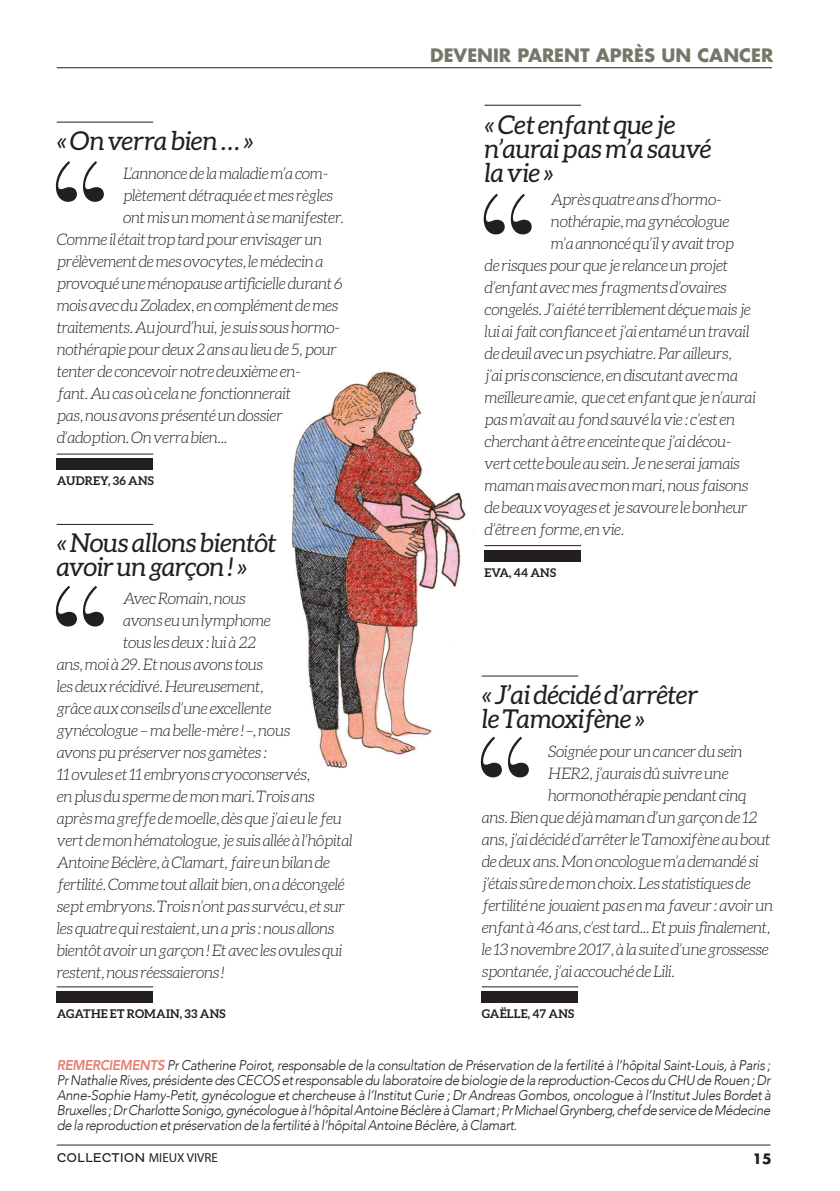
<style>
.page{position:relative;width:840px;height:1191px;background:#fff}
.page>*{position:absolute;margin:0;border:0;box-sizing:border-box;transform-origin:0 0}
.t1{font:144px "Bauer Bodoni BT";color:#231f20}
.t2{font:italic 26px/24px "Aleo";letter-spacing:-.01em;color:#231f20}
.t3{font:700 18px "Futura Std";color:#767669}
.t4{font:italic 300 16px "Aleo";letter-spacing:-.02em;color:#231f20}
.t5{font:italic 300 14px/15px "Avenir";letter-spacing:-.025em;color:#231f20;text-align:justify;scale:.94 1}
.t6{font:700 14px "Futura Std";color:#231f20}
.t7{font:13px "Pluto";color:#231f20}
.t8{font:700 12px "Aleo";letter-spacing:.015em;color:#231f20}
.s1{font-family:"Avenir LT Std";font-weight:800;color:#e77b6b}
.s2{font-family:"Myriad Pro"}
</style>
<div class="page">
<hr style="left:57px;top:67px;width:714px;height:1px;background:#231f20">
<hr style="left:57px;top:1144px;width:713px;height:1px;background:#231f20">
<img style="left:291px;top:371px;width:193px;height:397px">
<div style="left:484px;top:550px;width:96px;height:11px;background:#231f20"></div>
<hr style="left:484px;top:545px;width:96px;height:1px;background:#231f20">
<div style="left:57px;top:459px;width:96px;height:11px;background:#231f20"></div>
<hr style="left:57px;top:454px;width:96px;height:1px;background:#231f20">
<div style="left:57px;top:991px;width:96px;height:12px;background:#231f20"></div>
<hr style="left:57px;top:986px;width:96px;height:1px;background:#231f20">
<hr style="left:484px;top:105px;width:96px;height:1px;background:#231f20">
<hr style="left:57px;top:122px;width:96px;height:1px;background:#231f20">
<div style="left:481px;top:991px;width:97px;height:12px;background:#231f20"></div>
<hr style="left:481px;top:986px;width:97px;height:1px;background:#231f20">
<hr style="left:481px;top:675px;width:97px;height:1px;background:#231f20">
<hr style="left:57px;top:524px;width:96px;height:1px;background:#231f20">
<p class="t2" style="left:57px;top:128px;width:198px">« On verra bien … »</p>
<p class="t1" style="left:48px;top:124px;width:63px">“</p>
<p class="t4" style="left:123px;top:165px;width:207px">L’annonce de la maladie m’a com-</p>
<p class="t4" style="left:123px;top:187px;width:211px">plètement détraquée et mes règles</p>
<p class="t4" style="left:123px;top:209px;width:222px">ont mis un moment à se manifester.</p>
<p class="t4" style="left:57px;top:231px;width:267px">Comme il était trop tard pour envisager un</p>
<p class="t4" style="left:57px;top:253px;width:268px">prélèvement de mes ovocytes, le médecin a</p>
<p class="t4" style="left:57px;top:275px;width:287px">provoqué une ménopause artificielle durant 6</p>
<p class="t4" style="left:57px;top:297px;width:283px">mois avec du Zoladex, en complément de mes</p>
<p class="t4" style="left:57px;top:319px;width:285px">traitements. Aujourd’hui, je suis sous hormo-</p>
<p class="t4" style="left:57px;top:341px;width:281px">nothérapie pour deux 2 ans au lieu de 5, pour</p>
<p class="t4" style="left:57px;top:363px;width:245px">tenter de concevoir notre deuxième en-</p>
<p class="t4" style="left:57px;top:385px;width:236px">fant. Au cas où cela ne fonctionnerait</p>
<p class="t4" style="left:57px;top:407px;width:227px">pas, nous avons présenté un dossier</p>
<p class="t4" style="left:57px;top:429px;width:172px">d’adoption. On verra bien...</p>
<p class="t8" style="left:57px;top:474px;width:98px">AUDREY, 36 ANS</p>
<p class="t2" style="left:57px;top:530px;width:221px">« Nous allons bientôt</p>
<p class="t2" style="left:57px;top:554px;width:192px">avoir un garçon ! »</p>
<p class="t1" style="left:48px;top:548px;width:63px">“</p>
<p class="t4" style="left:123px;top:589px;width:124px">Avec Romain, nous</p>
<p class="t4" style="left:123px;top:611px;width:149px">avons eu un lymphome</p>
<p class="t4" style="left:123px;top:633px;width:134px">tous les deux : lui à 22</p>
<p class="t4" style="left:57px;top:655px;width:208px">ans, moi à 29. Et nous avons tous</p>
<p class="t4" style="left:57px;top:677px;width:208px">les deux récidivé. Heureusement,</p>
<p class="t4" style="left:57px;top:699px;width:216px">grâce aux conseils d’une excellente</p>
<p class="t4" style="left:57px;top:721px;width:235px">gynécologue – ma belle-mère ! –, nous</p>
<p class="t4" style="left:57px;top:743px;width:212px">avons pu préserver nos gamètes :</p>
<p class="t4" style="left:57px;top:765px;width:255px">11 ovules et 11 embryons cryoconservés,</p>
<p class="t4" style="left:57px;top:787px;width:259px">en plus du sperme de mon mari. Trois ans</p>
<p class="t4" style="left:57px;top:809px;width:286px">après ma greffe de moelle, dès que j’ai eu le feu</p>
<p class="t4" style="left:57px;top:831px;width:297px">vert de mon hématologue, je suis allée à l’hôpital</p>
<p class="t4" style="left:57px;top:853px;width:275px">Antoine Béclère, à Clamart, faire un bilan de</p>
<p class="t4" style="left:57px;top:875px;width:289px">fertilité. Comme tout allait bien, on a décongelé</p>
<p class="t4" style="left:57px;top:897px;width:290px">sept embryons. Trois n’ont pas survécu, et sur</p>
<p class="t4" style="left:57px;top:919px;width:279px">les quatre qui restaient, un a pris : nous allons</p>
<p class="t4" style="left:57px;top:941px;width:287px">bientôt avoir un garçon ! Et avec les ovules qui</p>
<p class="t4" style="left:57px;top:963px;width:169px">restent, nous réessaierons !</p>
<p class="t8" style="left:57px;top:1007px;width:170px">AGATHE ET ROMAIN, 33 ANS</p>
<p class="t3" style="left:430px;top:43px;width:344px">DEVENIR PARENT APRÈS UN CANCER</p>
<p class="t2" style="left:484px;top:113px;width:228px">« Cet enfant que je n’aurai pas m’a sauvé la vie »</p>
<p class="t4" style="left:550px;top:190px;width:172px">Après quatre ans d’hormo-</p>
<p class="t4" style="left:550px;top:212px;width:180px">nothérapie, ma gynécologue</p>
<p class="t4" style="left:550px;top:234px;width:185px">m’a annoncé qu’il y avait trop</p>
<p class="t4" style="left:484px;top:256px;width:245px">de risques pour que je relance un projet</p>
<p class="t4" style="left:484px;top:278px;width:244px">d’enfant avec mes fragments d’ovaires</p>
<p class="t4" style="left:484px;top:300px;width:268px">congelés. J’ai été terriblement déçue mais je</p>
<p class="t4" style="left:484px;top:322px;width:266px">lui ai fait confiance et j’ai entamé un travail</p>
<p class="t4" style="left:484px;top:344px;width:249px">de deuil avec un psychiatre. Par ailleurs,</p>
<p class="t4" style="left:484px;top:366px;width:255px">j’ai pris conscience, en discutant avec ma</p>
<p class="t4" style="left:484px;top:388px;width:273px">meilleure amie, que cet enfant que je n’aurai</p>
<p class="t4" style="left:484px;top:410px;width:252px">pas m’avait au fond sauvé la vie : c’est en</p>
<p class="t4" style="left:484px;top:432px;width:248px">cherchant à être enceinte que j’ai décou-</p>
<p class="t4" style="left:484px;top:454px;width:257px">vert cette boule au sein. Je ne serai jamais</p>
<p class="t4" style="left:484px;top:476px;width:265px">maman mais avec mon mari, nous faisons</p>
<p class="t4" style="left:484px;top:498px;width:264px">de beaux voyages et je savoure le bonheur</p>
<p class="t4" style="left:484px;top:520px;width:141px">d’être en forme, en vie.</p>
<p class="t1" style="left:476px;top:156px;width:63px">“</p>
<p class="t8" style="left:484px;top:565px;width:73px">EVA, 44 ANS</p>
<p class="t2" style="left:481px;top:682px;width:218px">« J’ai décidé d’arrêter</p>
<p class="t2" style="left:481px;top:706px;width:165px">le Tamoxifène »</p>
<p class="t1" style="left:473px;top:699px;width:63px">“</p>
<p class="t4" style="left:548px;top:743px;width:196px">Soignée pour un cancer du sein</p>
<p class="t4" style="left:548px;top:765px;width:182px">HER2, j’aurais dû suivre une</p>
<p class="t4" style="left:548px;top:787px;width:200px">hormonothérapie pendant cinq</p>
<p class="t4" style="left:481px;top:809px;width:277px">ans. Bien que déjà maman d’un garçon de 12</p>
<p class="t4" style="left:481px;top:831px;width:290px">ans, j’ai décidé d’arrêter le Tamoxifène au bout</p>
<p class="t4" style="left:481px;top:853px;width:278px">de deux ans. Mon oncologue m’a demandé si</p>
<p class="t4" style="left:481px;top:875px;width:270px">j’étais sûre de mon choix. Les statistiques de</p>
<p class="t4" style="left:481px;top:897px;width:293px">fertilité ne jouaient pas en ma faveur : avoir un</p>
<p class="t4" style="left:481px;top:919px;width:290px">enfant à 46 ans, c’est tard... Et puis finalement,</p>
<p class="t4" style="left:481px;top:941px;width:288px">le 13 novembre 2017, à la suite d’une grossesse</p>
<p class="t4" style="left:481px;top:963px;width:195px">spontanée, j’ai accouché de Lili.</p>
<p class="t8" style="left:481px;top:1007px;width:94px">GAËLLE, 47 ANS</p>
<p class="t5" style="left:57px;top:1058px;width:761px"><span class="s1">REMERCIEMENTS</span> Pr Catherine Poirot, responsable de la consultation de Préservation de la fertilité à l’hôpital Saint-Louis, à Paris ; Pr Nathalie Rives, présidente des CECOS et responsable du laboratoire de biologie de la reproduction-Cecos du CHU de Rouen; Dr Anne-Sophie Hamy-Petit, gynécologue et chercheuse à l’Institut Curie ; Dr Andreas Gombos, oncologue à l’Institut Jules Bordet à Bruxelles ; Dr Charlotte Sonigo, gynécologue à l’hôpital Antoine Béclère à Clamart ; Pr Michael Grynberg, chef de service de Médecine de la reproduction et préservation de la fertilité à l’hôpital Antoine Béclère, à Clamart.</p>
<p class="t7" style="left:57px;top:1150px;width:163px">COLLECTION <span class="s2">MIEUX VIVRE</span></p>
<p class="t6" style="left:752px;top:1149px;width:21px">15</p>
</div>
